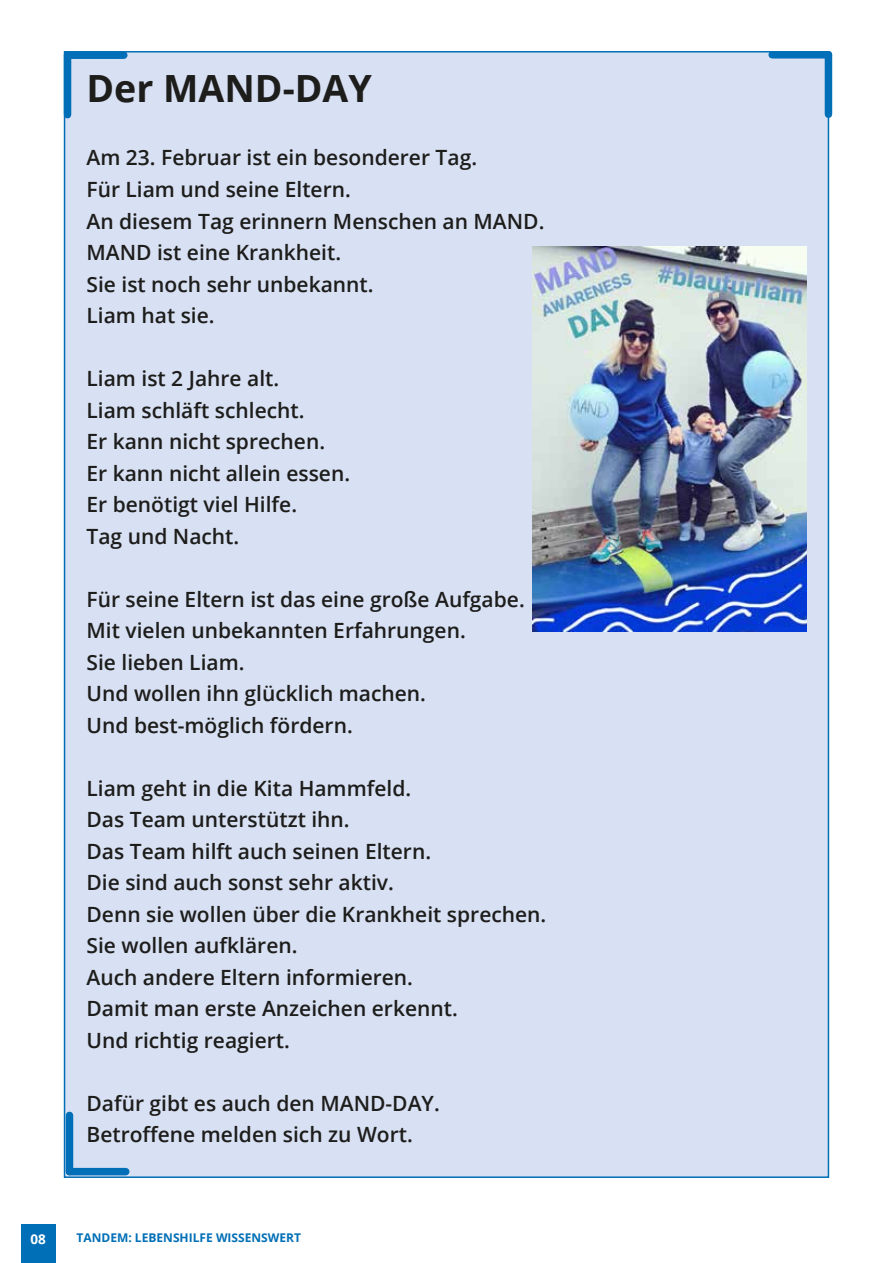
<style>
.page{position:relative;width:893px;height:1263px;background:#fff}
.page>*{position:absolute;margin:0;border:0;box-sizing:border-box;transform-origin:0 0}
.t1{font:700 37.5px "Open Sans";color:#1d1d1b}
.t2{font:600 21px/31.5px "Open Sans";color:#1d1d1b}
.t3{font:700 13.5px "Open Sans";color:#fff}
.t4{font:700 12px "Open Sans";color:#006fb7}
</style>
<div class="page">
<div style="left:21px;top:1225px;width:34px;height:38px;background:#006fb7"></div>
<div style="left:65px;top:52px;width:763px;height:1125px;background:#d8e0f3"></div>
<div style="left:64px;top:55px;width:7px;height:60px;background:#006fb7"></div>
<div style="left:68px;top:51px;width:56px;height:8px;background:#006fb7"></div>
<div style="left:825px;top:55px;width:7px;height:59px;background:#006fb7"></div>
<div style="left:772px;top:51px;width:56px;height:8px;background:#006fb7"></div>
<div style="left:66px;top:1115px;width:7px;height:56px;background:#006fb7"></div>
<div style="left:69px;top:1168px;width:57px;height:7px;background:#006fb7"></div>
<img style="left:533px;top:247px;width:273px;height:384px">
<h1 class="t1" style="left:87px;top:62px;width:287px">Der MAND-DAY</h1>
<p class="t2" style="left:87px;top:142px;width:459px">Am 23. Februar ist ein besonderer Tag.<br>Für Liam und seine Eltern.<br>An diesem Tag erinnern Menschen an MAND.<br>MAND ist eine Krankheit.<br>Sie ist noch sehr unbekannt.<br>Liam hat sie.</p>
<p class="t2" style="left:87px;top:362px;width:265px">Liam ist 2 Jahre alt.<br>Liam schläft schlecht.<br>Er kann nicht sprechen.<br>Er kann nicht allein essen.<br>Er benötigt viel Hilfe.<br>Tag und Nacht.</p>
<p class="t2" style="left:87px;top:583px;width:440px">Für seine Eltern ist das eine große Aufgabe.<br>Mit vielen unbekannten Erfahrungen.<br>Sie lieben Liam.<br>Und wollen ihn glücklich machen.<br>Und best-möglich fördern.</p>
<p class="t2" style="left:87px;top:772px;width:461px">Liam geht in die Kita Hammfeld.<br>Das Team unterstützt ihn.<br>Das Team hilft auch seinen Eltern.<br>Die sind auch sonst sehr aktiv.<br>Denn sie wollen über die Krankheit sprechen.<br>Sie wollen aufklären.<br>Auch andere Eltern informieren.<br>Damit man erste Anzeichen erkennt.<br>Und richtig reagiert.</p>
<p class="t2" style="left:87px;top:1087px;width:355px">Dafür gibt es auch den MAND-DAY.<br>Betroffene melden sich zu Wort.</p>
<p class="t3" style="left:31px;top:1229px;width:17px">08</p>
<p class="t4" style="left:77px;top:1229px;width:226px">TANDEM: LEBENSHILFE WISSENSWERT</p>
</div>
